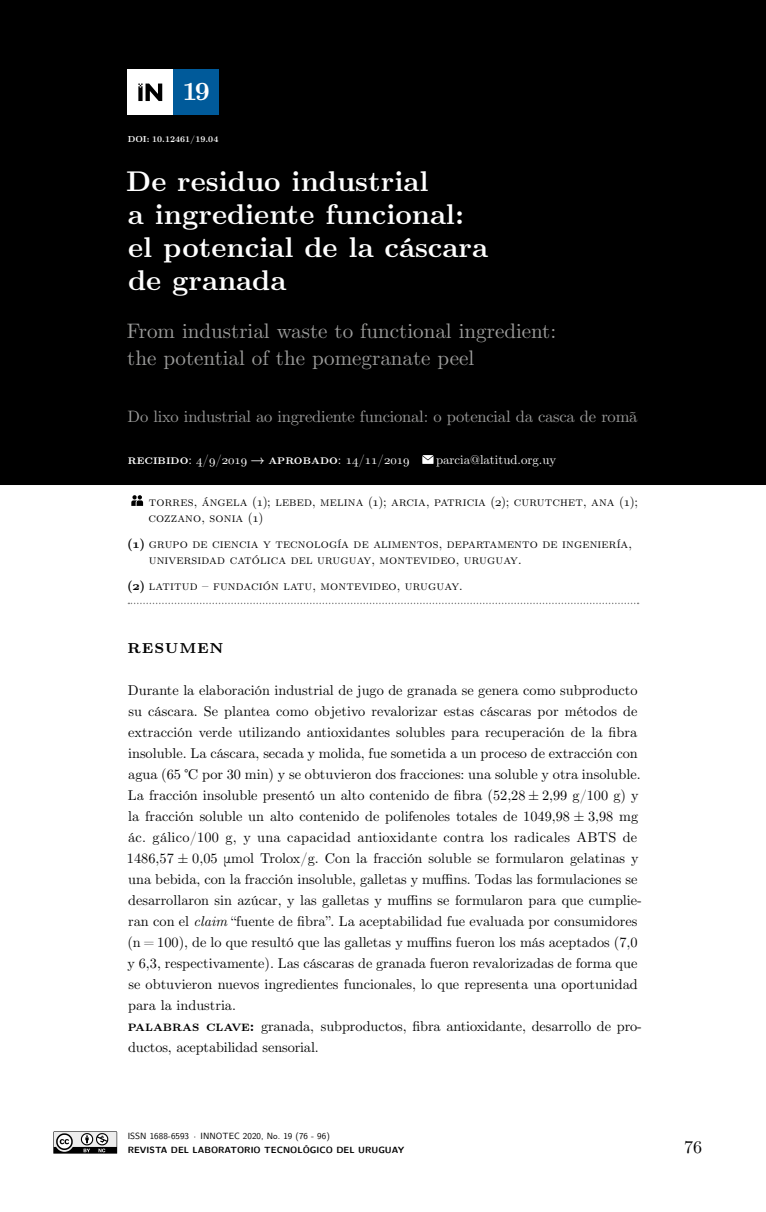
<style>
.page{position:relative;width:766px;height:1212px;background:#fff}
.page>*{position:absolute;margin:0;border:0;box-sizing:border-box;transform-origin:0 0}
._07_TÍTULO_1{font:700 28.5px/33px "CMU Serif";color:#fff}
.t1{font:700 26.25px "CMU Serif";color:#fff}
._07_TÍTULO_2{font:21px/27px "CMU Serif";color:#9d9d9c}
._04_RESUMEN{font:700 19.2px "CMU Serif";letter-spacing:.04em;color:#000}
.t2{font:18px "CMU Serif";color:#000}
._07_TÍTULO_3{font:16.5px "CMU Serif";letter-spacing:-.01em;color:#9d9d9c}
._01_TEXTO_PRIMER{font:14.25px/21px "CMU Serif";color:#000}
.PALABRAS_CLAVE{font:14.25px/21px "CMU Serif";letter-spacing:-.005em;color:#000}
.INST_AUTORES_M{font:12.75px/16.5px "CMU Serif";letter-spacing:.01em;color:#000}
._01_TEXTO_AUTOR{font:12.75px/16.5px "CMU Serif";letter-spacing:.01em;color:#000}
._01_TEXTO_CONTACTO{font:12.75px "CMU Serif";color:#fff}
.INSTITUCIONES_AUTORE{font:12.75px "CMU Serif";letter-spacing:.01em;color:#000}
.t3{font:700 9px "CMU Sans Serif";letter-spacing:.005em;color:#000}
.t4{font:9px "CMU Sans Serif";letter-spacing:.005em;color:#000}
._00_DOI{font:700 8.7px "CMU Serif";letter-spacing:.005em;color:#fff}
.s1{font-weight:700}
.s2{font-style:italic}
</style>
<div class="page">
<svg style="left:53px;top:1131px;width:64px;height:22px"></svg>
<div style="left:0;top:0;width:765px;height:485px;background:#000"></div>
<div style="left:128px;top:70px;width:45px;height:45px;background:#fff"></div>
<div style="left:173px;top:70px;width:45px;height:45px;background:#005a9a"></div>
<svg style="left:138px;top:84px;width:24px;height:17px"></svg>
<svg style="left:128px;top:603px;width:510px;height:1px"></svg>
<svg style="left:422px;top:455px;width:11px;height:9px"></svg>
<svg style="left:131px;top:495px;width:12px;height:11px"></svg>
<p class="t1" style="left:182px;top:71px;width:29px">19</p>
<p class="_00_DOI" style="left:128px;top:132px;width:92px">DOI: 10.12461/19.04</p>
<p class="_07_TÍTULO_1" style="left:126px;top:164px;width:363px">De residuo industrial<br>a ingrediente funcional: el potencial de la cáscara de granada</p>
<p class="_07_TÍTULO_2" style="left:127px;top:317px;width:430px">From industrial waste to functional ingredient: the potential of the pomegranate peel</p>
<p class="_07_TÍTULO_3" style="left:128px;top:404px;width:511px">Do lixo industrial ao ingrediente funcional: o potencial da casca de romã</p>
<p class="_01_TEXTO_CONTACTO" style="left:128px;top:450px;width:283px"><span class="s1">recibido</span>: 4/9/2019 <span class="s1">→ aprobado</span>: 14/11/2019</p>
<p class="_01_TEXTO_CONTACTO" style="left:436px;top:450px;width:122px">parcia@latitud.org.uy</p>
<p class="_01_TEXTO_AUTOR" style="left:148px;top:493px;width:491px">Torres, Ángela (1); Lebed, Melina (1); Arcia, Patricia (2); Curutchet , Ana (1);<br>Cozzano, Sonia (1)</p>
<p class="INST_AUTORES_M" style="left:149px;top:535px;width:485px;text-indent:-21px"><span class="s1">(1)</span> Grupo de Ciencia y Tecnología de Alimentos, Departamento de ingeniería,<br>Universidad Católica del Uruguay, Montevideo, Uruguay.</p>
<p class="INSTITUCIONES_AUTORE" style="left:127px;top:576px;width:337px"><span class="s1">(2)</span> Latitud – Fundación LATU, Montevideo, Uruguay.</p>
<p class="_04_RESUMEN" style="left:127px;top:631px;width:98px">Resumen</p>
<p class="_01_TEXTO_PRIMER" style="left:127px;top:679px;width:516px">Durante la elaboración industrial de jugo de granada se genera como subproducto su cáscara. Se plantea como objetivo revalorizar estas cáscaras por métodos de extracción verde utilizando antioxidantes solubles para recuperación de la fibra insoluble. La cáscara, secada y molida, fue sometida a un proceso de extracción con agua (65 ℃ por 30 min) y se obtuvieron dos fracciones: una soluble y otra insoluble.<br>La fracción insoluble presentó un alto contenido de fibra (52,28 ± 2,99 g/100 g) y la fracción soluble un alto contenido de polifenoles totales de 1049,98 ± 3,98 mg ác. gálico/100 g, y una capacidad antioxidante contra los radicales ABTS de 1486,57 ± 0,05 μmol Trolox/g. Con la fracción soluble se formularon gelatinas y una bebida, con la fracción insoluble, galletas y muffins. Todas las formulaciones se desarrollaron sin azúcar, y las galletas y muffins se formularon para que cumplie&shy;ran con el <span class="s2">claim</span> “fuente de fibra”. La aceptabilidad fue evaluada por consumidores (n = 100), de lo que resultó que las galletas y muffins fueron los más aceptados (7,0 y 6,3, respectivamente). Las cáscaras de granada fueron revalorizadas de forma que se obtuvieron nuevos ingredientes funcionales, lo que representa una oportunidad para la industria.</p>
<p class="PALABRAS_CLAVE" style="left:128px;top:1015px;width:515px"><span class="s1">Palabras clave:</span> granada, subproductos, fibra antioxidante, desarrollo de pro&shy;ductos, aceptabilidad sensorial.</p>
<p class="t4" style="left:128px;top:1128px;width:204px">ISSN 1688-6593 · INNOTEC 2020, No. 19 (76 - 96)</p>
<p class="t3" style="left:128px;top:1142px;width:278px">REVISTA DEL LABORATORIO TECNOLÓGICO DEL URUGUAY</p>
<p class="t2" style="left:683px;top:1133px;width:20px">76</p>
</div>
